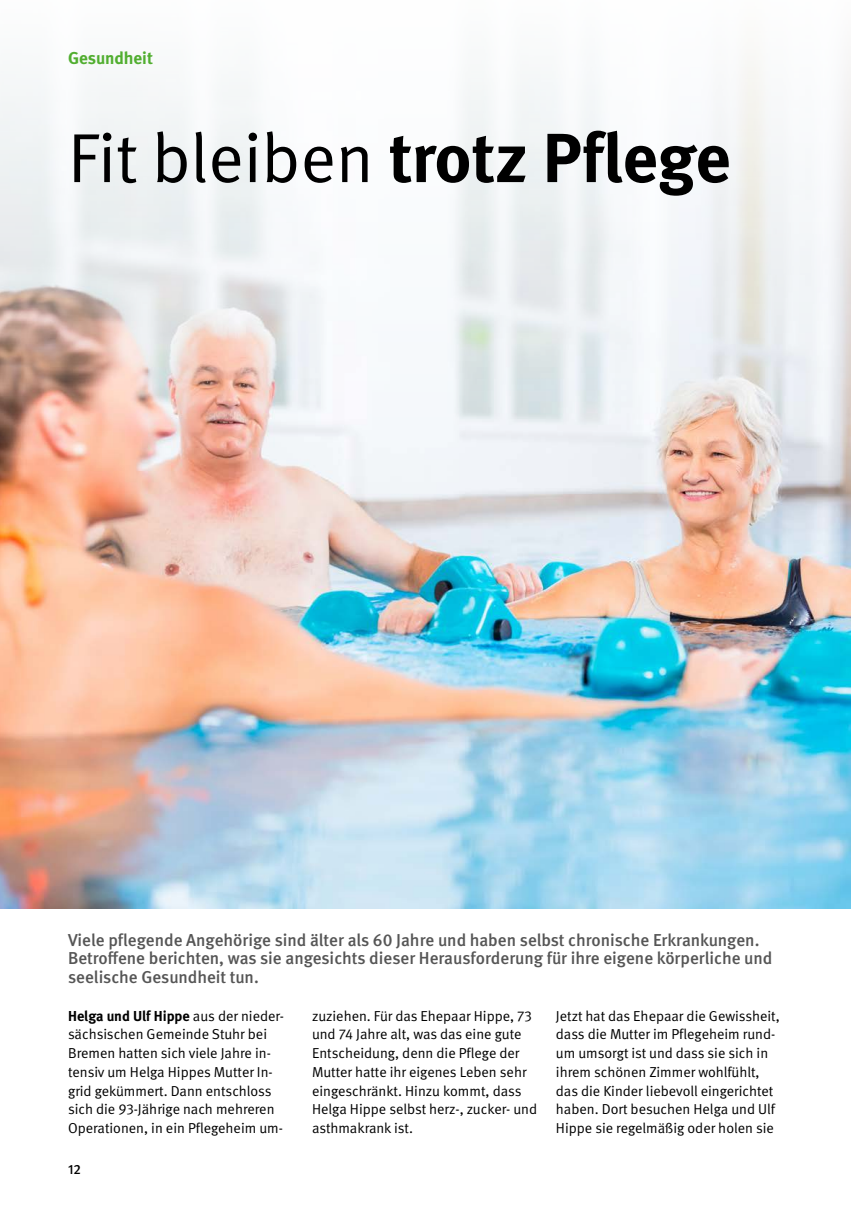
<style>
.page{position:relative;width:851px;height:1221px;background:#fff}
.page>*{position:absolute;margin:0;border:0;box-sizing:border-box;transform-origin:0 0}
._01_Überschriften_Ü_Artikel_1{font:700 69.3px "DGUV Meta";color:#000}
._01_Überschriften_12pt_Anleser{font:500 17.25px/18.8px "DGUV Meta";color:#565656}
.t1{font:700 17.25px "DGUV Meta";color:#51ae30}
._01_Überschriften_Fließtext{font:14.4px/18.8px "DGUV Meta";color:#000}
.t2{font:500 13.5px "DGUV Meta";color:#000}
.s1{font-weight:400}
.s2{font-weight:700}
</style>
<div class="page">
<img style="left:0;top:61px;width:850px;height:847px">
<p class="t1" style="left:68px;top:48px;width:86px">Gesundheit</p>
<h2 class="_01_Überschriften_Ü_Artikel_1" style="left:68px;top:117px;width:663px"><span class="s1">Fit bleiben</span> trotz Pflege</h2>
<p class="_01_Überschriften_12pt_Anleser" style="left:68px;top:930px;width:705px">Viele pflegende Angehörige sind älter als 60 Jahre und haben selbst chronische Erkrankungen.<br>Betroffene berichten, was sie angesichts dieser Herausforderung für ihre eigene körperliche und seelische Gesundheit tun.</p>
<p class="_01_Überschriften_Fließtext" style="left:68px;top:1006px;width:217px"><span class="s2">Helga und Ulf Hippe</span> aus der nieder&shy;sächsischen Gemeinde Stuhr bei Bremen hatten sich viele Jahre in&shy;tensiv um Helga Hippes Mutter In&shy;grid gekümmert. Dann entschloss sich die 93-Jährige nach mehreren Operationen, in ein Pflegeheim um-</p>
<p class="_01_Überschriften_Fließtext" style="left:312px;top:1006px;width:226px">zuziehen. Für das Ehepaar Hippe, 73 und 74 Jahre alt, was das eine gute<br>Entscheidung, denn die Pflege der<br>Mutter hatte ihr eigenes Leben sehr eingeschränkt. Hinzu kommt, dass<br>Helga Hippe selbst herz-, zucker- und asthmakrank ist.</p>
<p class="_01_Überschriften_Fließtext" style="left:556px;top:1006px;width:225px">Jetzt hat das Ehepaar die Gewissheit, dass die Mutter im Pflegeheim rund&shy;um umsorgt ist und dass sie sich in ihrem schönen Zimmer wohlfühlt, das die Kinder liebevoll eingerichtet haben. Dort besuchen Helga und Ulf Hippe sie regelmäßig oder holen sie</p>
<p class="t2" style="left:68px;top:1161px;width:14px">12</p>
</div>
